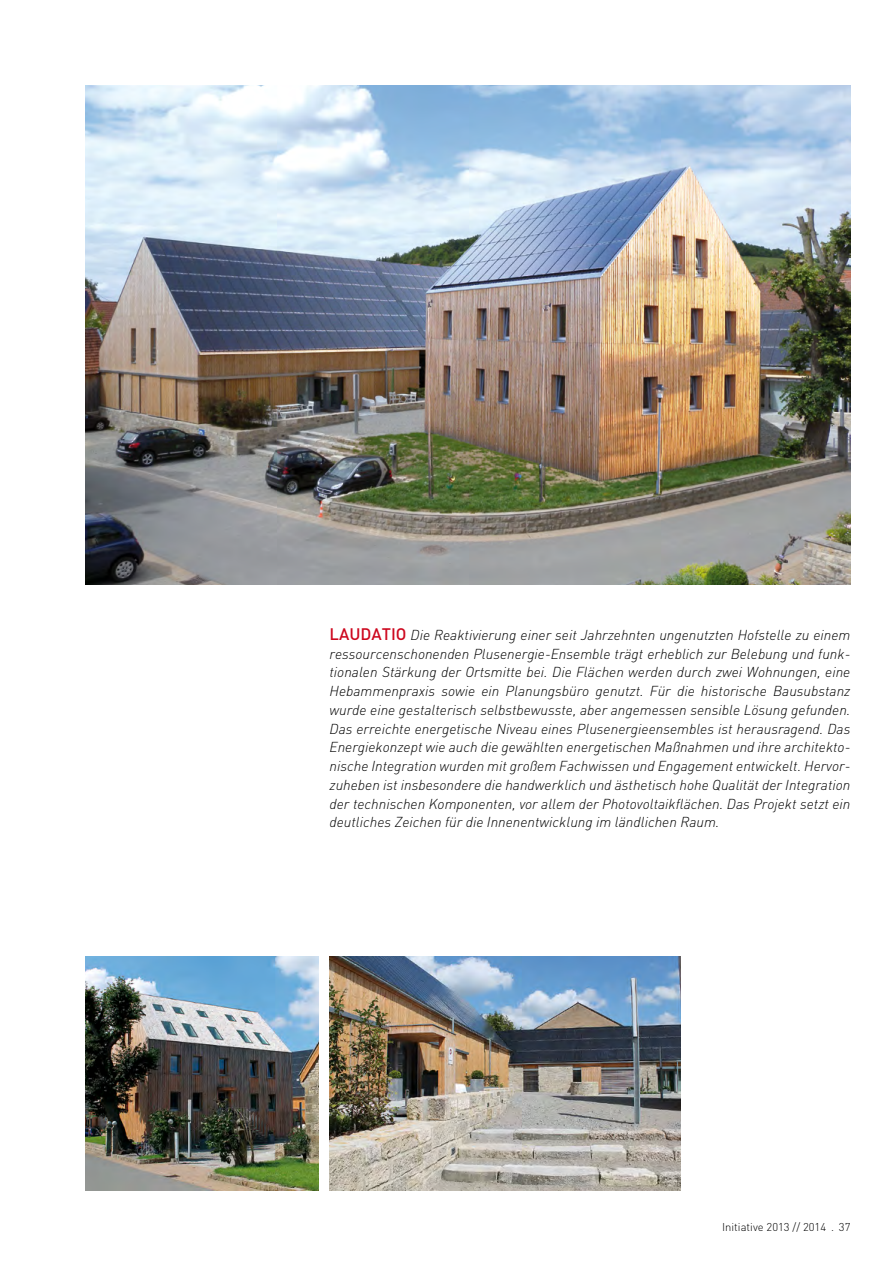
<style>
.page{position:relative;width:893px;height:1263px;background:#fff}
.page>*{position:absolute;margin:0;border:0;box-sizing:border-box;transform-origin:0 0}
.t1{font:500 16.5px "DINOT";color:#cd071e}
.t2{font:italic 300 14.25px/18.8px "DINOT";color:#000;text-align:justify}
.t3{font:300 11.25px "DINOT";color:#000}
</style>
<div class="page">
<img style="left:85px;top:957px;width:234px;height:234px">
<img style="left:85px;top:85px;width:765px;height:500px">
<img style="left:330px;top:957px;width:350px;height:234px">
<p class="t1" style="left:330px;top:623px;width:11px">LAUDATIO</p>
<p class="t2" style="left:330px;top:625px;width:522px;text-indent:81px">Die Reaktivierung einer seit Jahrzehnten ungenutzten Hofstelle zu einem ressourcenschonenden Plusenergie-Ensemble trägt erheblich zur Belebung und funk&shy;tionalen Stärkung der Ortsmitte bei. Die Flächen werden durch zwei Wohnungen, eine Hebammenpraxis sowie ein Planungsbüro genutzt. Für die historische Bausubstanz wurde eine gestalterisch selbstbewusste, aber angemessen sensible Lösung gefunden.<br>Das erreichte energetische Niveau eines Plusenergieensembles ist herausragend. Das Energiekonzept wie auch die gewählten energetischen Maßnahmen und ihre architekto&shy;nische Integration wurden mit großem Fachwissen und Engagement entwickelt. Hervor&shy;zuheben ist insbesondere die handwerklich und ästhetisch hohe Qualität der Integration der technischen Komponenten, vor allem der Photovoltaikflächen. Das Projekt setzt ein deutliches Zeichen für die Innenentwicklung im ländlichen Raum.</p>
<p class="t3" style="left:722px;top:1220px;width:130px">Initiative 2013 // 2014 . 37</p>
</div>
